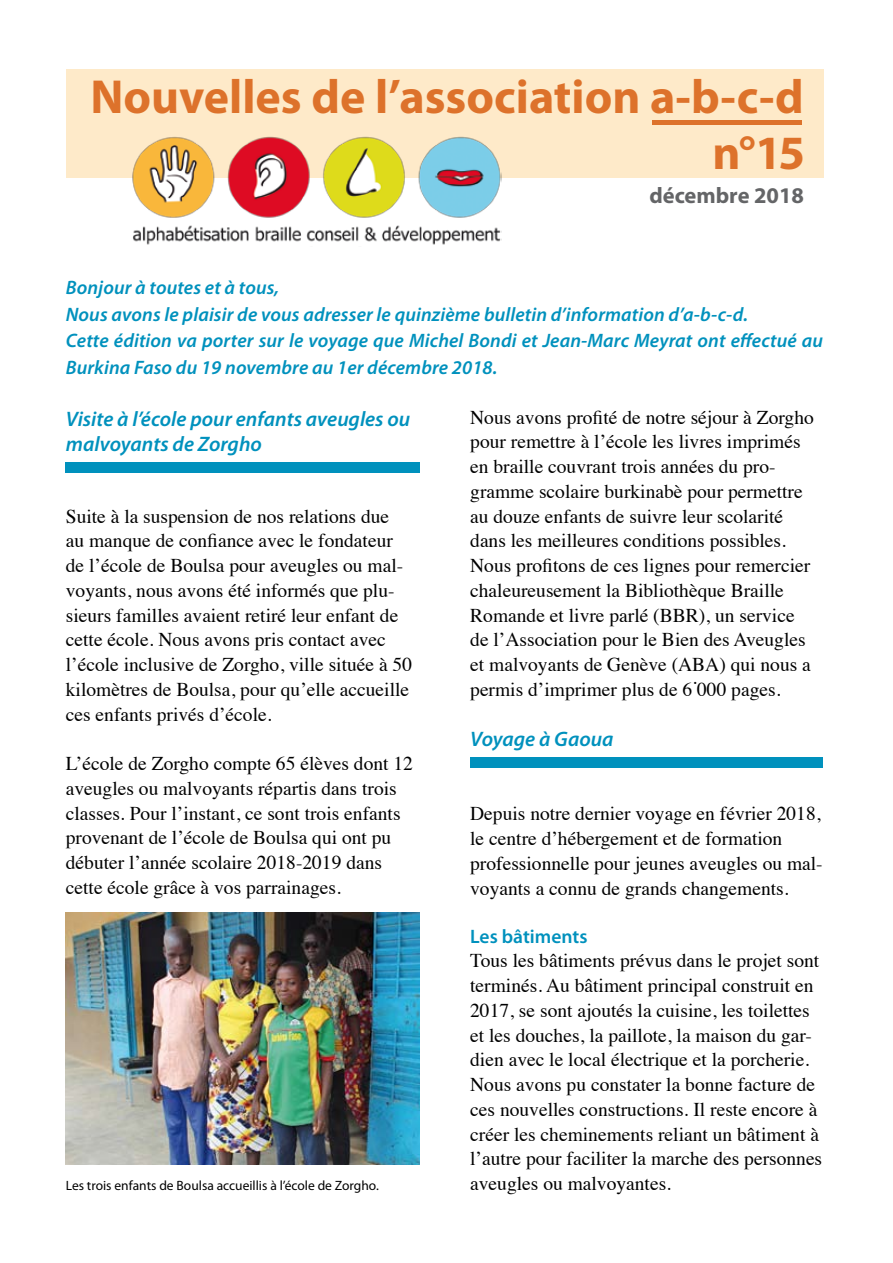
<style>
.page{position:relative;width:893px;height:1263px;background:#fff}
.page>*{position:absolute;margin:0;border:0;box-sizing:border-box;transform-origin:0 0}
.t1{font:700 48px "Myriad Pro";color:#dd722b}
.t2{font:700 22.5px "Myriad Pro";color:#646567}
.t3{font:italic 600 21px/25.2px "Myriad Pro";color:#0091bd}
.t4{font:19.5px/24.8px "Times";color:#000}
.t5{font:italic 600 19.5px/26.5px "Myriad Pro";letter-spacing:.005em;color:#0091bd}
.t6{font:600 19.5px "Myriad Pro";color:#0091bd}
.t7{font:13.5px "Myriad Pro";color:#000}
</style>
<div class="page">
<div style="left:66px;top:69px;width:757px;height:109px;background:#feeac9"></div>
<img style="left:132px;top:136px;width:369px;height:109px">
<div style="left:653px;top:120px;width:149px;height:5px;background:#dd722b"></div>
<div style="left:65px;top:462px;width:355px;height:10px;background:#0091bd"></div>
<div style="left:470px;top:757px;width:353px;height:10px;background:#0091bd"></div>
<img style="left:66px;top:912px;width:354px;height:252px">
<h1 class="t1" style="left:90px;top:65px;width:715px">Nouvelles de l’association a-b-c-d</h1>
<h1 class="t1" style="left:712px;top:121px;width:94px">n°15</h1>
<p class="t2" style="left:649px;top:181px;width:156px">décembre 2018</p>
<p class="t5" style="left:66px;top:274px;width:759px">Bonjour à toutes et à tous,<br>Nous avons le plaisir de vous adresser le quinzième bulletin d’information d’a-b-c-d.<br>Cette édition va porter sur le voyage que Michel Bondi et Jean-Marc Meyrat ont effectué au Burkina Faso du 19 novembre au 1er décembre 2018.</p>
<p class="t3" style="left:66px;top:406px;width:346px">Visite à l’école pour enfants aveugles ou malvoyants de Zorgho</p>
<p class="t4" style="left:66px;top:502px;width:348px">Suite à la suspension de nos relations due au manque de confiance avec le fondateur de l’école de Boulsa pour aveugles ou mal&shy;voyants, nous avons été informés que plu&shy;sieurs familles avaient retiré leur enfant de cette école. Nous avons pris contact avec l’école inclusive de Zorgho, ville située à 50 kilomètres de Boulsa, pour qu’elle accueille ces enfants privés d’école.</p>
<p class="t4" style="left:66px;top:750px;width:349px">L’école de Zorgho compte 65 élèves dont 12 aveugles ou malvoyants répartis dans trois classes. Pour l’instant, ce sont trois enfants provenant de l’école de Boulsa qui ont pu débuter l’année scolaire 2018-2019 dans cette école grâce à vos parrainages.</p>
<p class="t7" style="left:66px;top:1177px;width:315px">Les trois enfants de Boulsa accueillis à l’école de Zorgho.</p>
<p class="t4" style="left:470px;top:403px;width:345px">Nous avons profité de notre séjour à Zorgho pour remettre à l’école les livres imprimés en braille couvrant trois années du pro&shy;gramme scolaire burkinabè pour permettre au douze enfants de suivre leur scolarité dans les meilleures conditions possibles.<br>Nous profitons de ces lignes pour remercier chaleureusement la Bibliothèque Braille Romande et livre parlé (BBR), un service de l’Association pour le Bien des Aveugles et malvoyants de Genève (ABA) qui nous a permis d’imprimer plus de 6 000 pages.</p>
<p class="t4" style="left:692px;top:663px;width:6px">.</p>
<p class="t3" style="left:470px;top:726px;width:145px">Voyage à Gaoua</p>
<p class="t4" style="left:470px;top:800px;width:354px">Depuis notre dernier voyage en février 2018, le centre d’hébergement et de formation professionnelle pour jeunes aveugles ou mal&shy;voyants a connu de grands changements.</p>
<p class="t6" style="left:470px;top:924px;width:119px">Les bâtiments</p>
<p class="t4" style="left:470px;top:947px;width:353px">Tous les bâtiments prévus dans le projet sont terminés. Au bâtiment principal construit en 2017, se sont ajoutés la cuisine, les toilettes et les douches, la paillote, la maison du gar&shy;dien avec le local électrique et la porcherie.<br>Nous avons pu constater la bonne facture de ces nouvelles constructions. Il reste encore à créer les cheminements reliant un bâtiment à l’autre pour faciliter la marche des personnes aveugles ou malvoyantes.</p>
</div>
